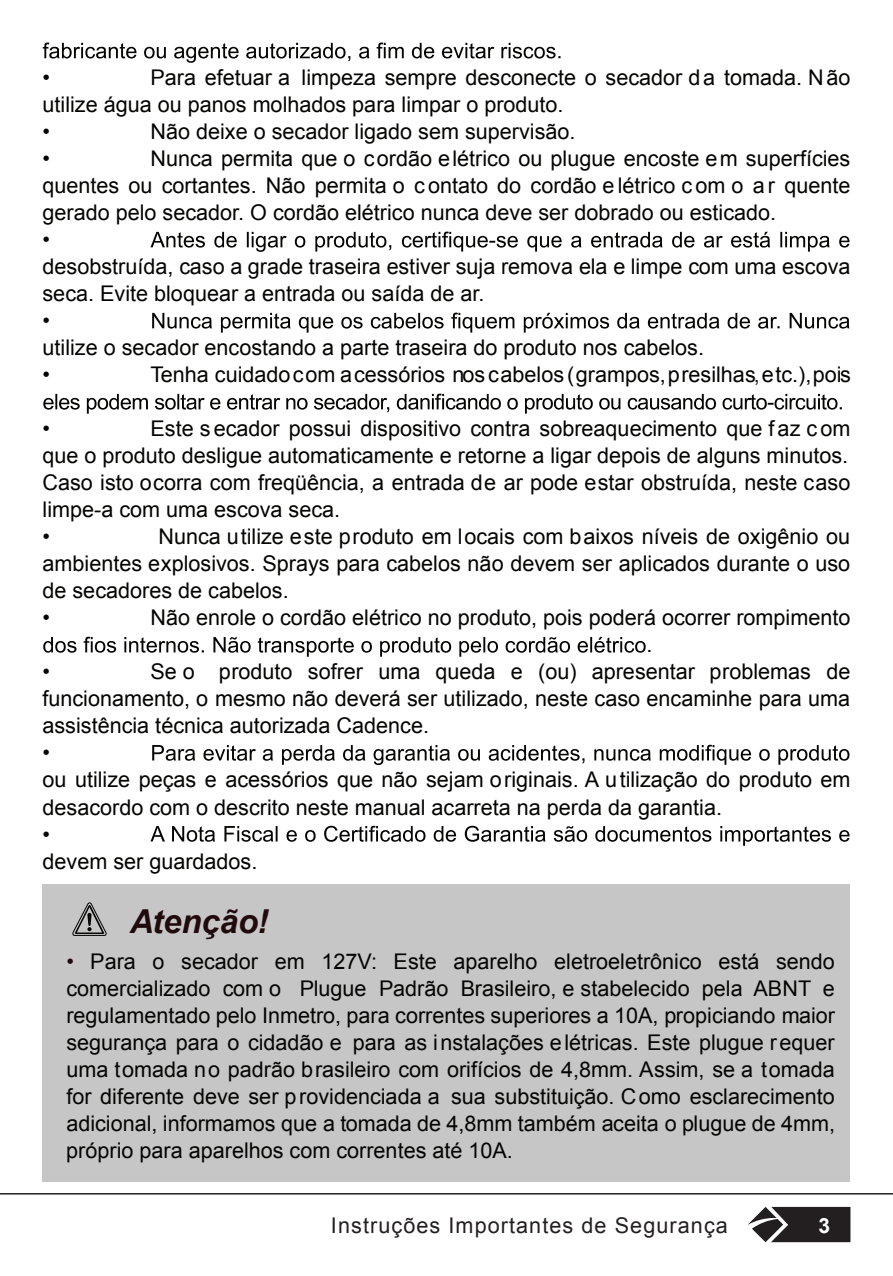
<style>
.page{position:relative;width:893px;height:1276px;background:#fff}
.page>*{position:absolute;margin:0;border:0;box-sizing:border-box;transform-origin:0 0}
.t1{font:italic 700 33px "Arial";color:#210a0c}
.t2{font:21.6px/27px "Arial";color:#040503}
.t3{font:21.6px "Arial";letter-spacing:.05em;color:#231f20}
.t4{font:700 21px "Arial";color:#fff}
.s1{font-style:italic;color:#210a0c}
</style>
<div class="page">
<svg style="left:748px;top:1206px;width:102px;height:36px;background:#4b4849"></svg>
<hr style="left:0;top:1193px;width:893px;height:1px;background:#231f20">
<svg style="left:43px;top:43px;width:517px;height:20px"></svg>
<svg style="left:150px;top:232px;width:699px;height:20px"></svg>
<svg style="left:152px;top:313px;width:697px;height:20px"></svg>
<svg style="left:43px;top:394px;width:799px;height:20px"></svg>
<svg style="left:43px;top:637px;width:603px;height:20px"></svg>
<svg style="left:152px;top:745px;width:697px;height:20px"></svg>
<svg style="left:150px;top:826px;width:699px;height:20px"></svg>
<div style="left:43px;top:884px;width:807px;height:298px;background:#c7c6c7"></div>
<svg style="left:72px;top:902px;width:35px;height:34px"></svg>
<p class="t2" style="left:43px;top:64px;width:809px;text-indent:108px">Para efetuar a limpeza sempre desconecte o secador da tomada. Não utilize água ou panos molhados para limpar o produto.<br>•</p>
<p class="t2" style="left:43px;top:64px;width:9px">•</p>
<p class="t2" style="left:151px;top:118px;width:426px">Não deixe o secador ligado sem supervisão.</p>
<p class="t2" style="left:42px;top:145px;width:810px;text-indent:108px">Nunca permita que o cordão elétrico ou plugue encoste em superfícies quentes ou cortantes. Não permita o c ontato do cordão e létrico c om o a r quente gerado pelo secador. O cordão elétrico nunca deve ser dobrado ou esticado.<br>•<br>desobstruída, caso a grade traseira estiver suja remova ela e limpe com uma escova seca. Evite bloquear a entrada ou saída de ar.<br>•<br>utilize o secador encostando a parte traseira do produto nos cabelos.<br>•</p>
<p class="t2" style="left:43px;top:145px;width:9px">•</p>
<p class="t2" style="left:151px;top:361px;width:702px">Tenha cuidado com acessórios nos cabelos (grampos, presilhas etc.), pois</p>
<p class="t3" style="left:754px;top:360px;width:8px">,</p>
<p class="t2" style="left:43px;top:415px;width:809px;text-indent:108px">Este s ecador possui dispositivo contra sobreaquecimento que f az c om que o produto desligue automaticamente e retorne a ligar depois de alguns minutos.<br>Caso isto ocorra com freqüência, a entrada de ar pode estar obstruída, neste caso limpe-a com uma escova seca.<br>•</p>
<p class="t2" style="left:43px;top:415px;width:9px">•</p>
<p class="t2" style="left:42px;top:523px;width:809px;text-indent:116px">Nunca utilize este produto em locais com baixos níveis de oxigênio ou ambientes explosivos. Sprays para cabelos não devem ser aplicados durante o uso de secadores de cabelos.<br>•</p>
<p class="t2" style="left:646px;top:604px;width:205px;text-indent:-496px">Não enrole o cordão elétrico no produto, pois poderá ocorrer rompimento .</p>
<p class="t2" style="left:42px;top:658px;width:809px;text-indent:108px">Se o produto sofrer uma queda e (ou) apresentar problemas de funcionamento, o mesmo não deverá ser utilizado, neste caso encaminhe para uma assistência técnica autorizada Cadence.<br>•<br>ou utilize peças e acessórios que não sejam originais. A utilização do produto em desacordo com o descrito neste manual acarreta na perda da garantia.<br>•<br>devem ser guardados.</p>
<h1 class="t1" style="left:130px;top:900px;width:140px">Atenção!</h1>
<p class="t2" style="left:66px;top:947px;width:770px;text-align:justify"><span class="s1">•</span> Para o secador em 127V: Este aparelho eletroeletrônico está sendo comercializado com o Plugue Padrão Brasileiro, e stabelecido pela ABNT e regulamentado pelo Inmetro, para correntes superiores a 10A, propiciando maior segurança para o cidadão e para as instalações elétricas. Este plugue requer uma tomada no padrão brasileiro com orifícios de 4,8mm. Assim, se a tomada for diferente deve ser providenciada a sua substituição. Como esclarecimento adicional, informamos que a tomada de 4,8mm também aceita o plugue de 4mm, próprio para aparelhos com correntes até 10A.</p>
<p class="t2" style="left:43px;top:658px;width:9px">•</p>
<p class="t3" style="left:331px;top:1211px;width:398px">Instruções Importantes de Segurança</p>
<p class="t4" style="left:818px;top:1212px;width:13px">3</p>
</div>
